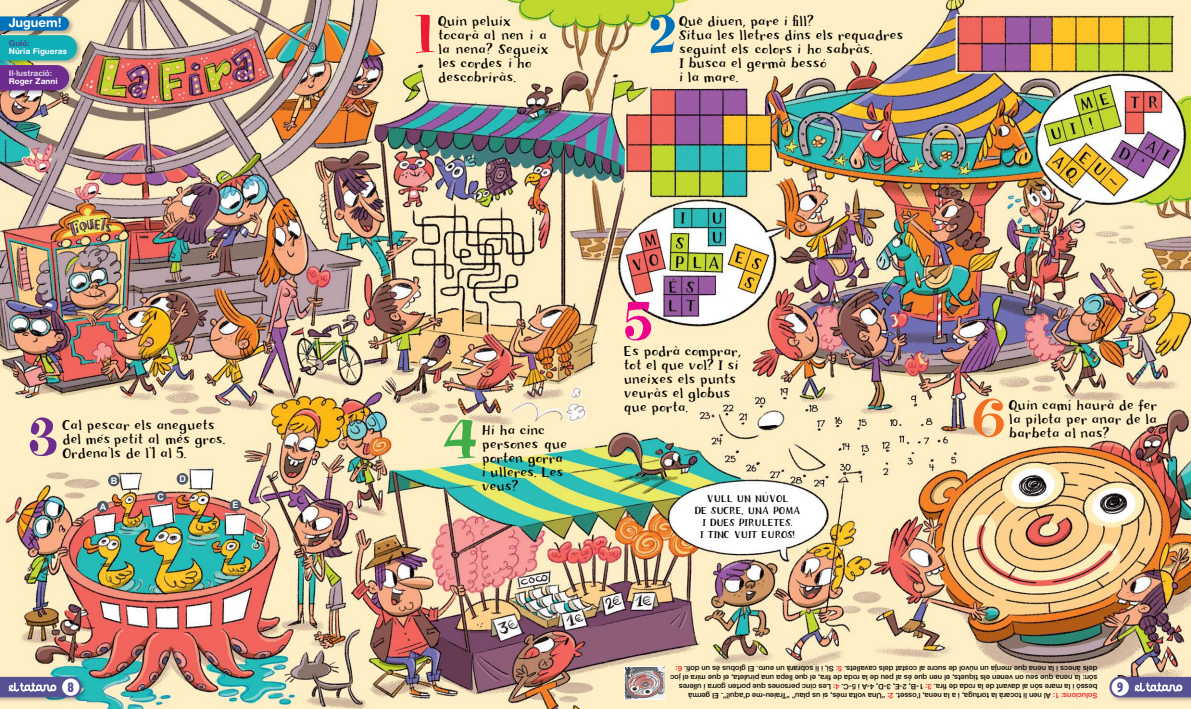
<style>
.page{position:relative;width:1191px;height:709px;background:#fff}
.page>*{position:absolute;margin:0;border:0;box-sizing:border-box;transform-origin:0 0}
.t1{font:58px "Pixie Font";color:#ec008c}
.t2{font:58px "Pixie Font";color:#ed1b2f}
.t3{font:58px "Pixie Font";color:#6e2c8f}
.t4{font:58px "Pixie Font";color:#0072bc}
.t5{font:58px "Pixie Font";color:#41ad49}
.t6{font:58px "Pixie Font";color:#f36f21}
.t7{font:14px/14px "Ginasanserif";color:#000}
.t8{font:700 12.5px "Helvetica Rounded";color:#fff}
.t9{font:700 12px "Prater Sans One";color:#565192}
.t10{font:10px/12px "Ginasanserif";color:#000;text-align:center}
.t11{font:700 9px "Arial";color:#fff}
.t12{font:700 8px "Helvetica Rounded";color:#fff}
.t13{font:700 8px "Helvetica Rounded";color:#e0d7ea}
.t14{font:700 8px "Helvetica Rounded";color:#434988}
.t15{font:500 7.5px/9px "Helvetica Neue";color:#000}
.s1{color:#ed1d24}
</style>
<div class="page">
<img style="left:0;top:0;width:1191px;height:709px">
<img style="left:1108px;top:675px;width:83px;height:27px">
<svg style="left:1109px;top:677px;width:82px;height:20px"></svg>
<div style="left:1111px;top:678px;width:17px;height:17px;background:#fff;border-radius:50%"></div>
<img style="left:1134px;top:682px;width:48px;height:9px">
<img style="left:0;top:675px;width:86px;height:27px">
<svg style="left:0;top:677px;width:81px;height:20px"></svg>
<div style="left:62px;top:678px;width:17px;height:17px;background:#fff;border-radius:50%"></div>
<img style="left:8px;top:682px;width:49px;height:9px">
<img style="left:0;top:15px;width:74px;height:1px">
<img style="left:77px;top:34px;width:5px;height:32px">
<img style="left:0;top:90px;width:74px;height:6px">
<svg style="left:0;top:16px;width:77px;height:74px;background:#4f81a6"></svg>
<div style="left:108px;top:475px;width:12px;height:11px;background:#4e5563;border-radius:50%"></div>
<div style="left:177px;top:473px;width:11px;height:11px;background:#4e5563;border-radius:50%"></div>
<div style="left:230px;top:499px;width:11px;height:12px;background:#4e5563;border-radius:50%"></div>
<div style="left:97px;top:501px;width:12px;height:11px;background:#4e5563;border-radius:50%"></div>
<div style="left:155px;top:491px;width:11px;height:11px;background:#4e5563;border-radius:50%"></div>
<svg style="left:624px;top:666px;width:40px;height:33px"></svg>
<h3 class="t8" style="left:9px;top:15px;width:55px">Juguem!</h3>
<p class="t14" style="left:9px;top:38px;width:22px">Guió:</p>
<p class="t12" style="left:9px;top:47px;width:60px">Núria Figueras</p>
<p class="t13" style="left:9px;top:68px;width:45px">Il·lustració:</p>
<p class="t12" style="left:9px;top:77px;width:50px">Roger Zanni</p>
<h1 class="t2" style="left:413px;top:11px;width:24px">1</h1>
<h2 class="t7" style="left:438px;top:14px;width:112px">Quin peluix tocarà al nen i a la nena? Segueix les cordes i ho descobriràs.</h2>
<h1 class="t4" style="left:649px;top:11px;width:28px">2</h1>
<h2 class="t7" style="left:679px;top:14px;width:226px">Qué diuen, pare i fill?<br>Situa les lletres dins els requadres seguint els colors i ho sabràs.<br>I busca el germà besso<br>i la mare.</h2>
<h1 class="t3" style="left:28px;top:414px;width:31px">3</h1>
<h1 class="t5" style="left:442px;top:416px;width:37px">4</h1>
<h2 class="t7" style="left:62px;top:417px;width:164px">Cal pescar els aneguets del mes petit al mes gros.<br>Ordena’ls de l’1 al 5.</h2>
<h2 class="t7" style="left:482px;top:423px;width:87px">Hi ha cinc persones que porten gorra i ulleres. Les veus?</h2>
<p class="t11" style="left:111px;top:474px;width:8px">B</p>
<p class="t11" style="left:179px;top:473px;width:8px">D</p>
<p class="t11" style="left:157px;top:491px;width:8px">C</p>
<p class="t11" style="left:100px;top:500px;width:8px">A</p>
<p class="t11" style="left:232px;top:499px;width:8px">E</p>
<h1 class="t1" style="left:624px;top:298px;width:30px">5</h1>
<h2 class="t7" style="left:624px;top:343px;width:118px">Es podrà comprar, tot el que vol? I si uneixes els punts veuràs el globus que porta.</h2>
<h3 class="t10" style="left:695px;top:492px;width:107px">VULL UN NÚVOL<br>DE SUCRE, UNA POMA<br>I DUES PIRULETES.<br>I TINC VUIT EUROS!</h3>
<h1 class="t6" style="left:972px;top:395px;width:35px">6</h1>
<h2 class="t7" style="left:1009px;top:397px;width:150px;text-align:justify">Quin camí haurà de fer la pilota per anar de la barbeta al nas?</h2>
<p class="t15" style="left:1097px;top:700px;width:429px;rotate:-180deg"><span class="s1">Solucions: 1:</span> Al nen li tocarà la tortuga, i a la nena, l’osset. <span class="s1">2:</span> “Una volta més, si us plau” “Traieu-me d’aquí!”. El germà bessó i la mare són al davant de la roda de fira. <span class="s1">3:</span> 1-B, 2-E, 3-D, 4-A i 5-C. <span class="s1">4:</span> Les cinc persones que porten gorra i ulleres són: la nena que seu on venen els tiquets, el nen que és al peu de la roda de fira, el que llepa una piruleta, el que mira el joc dels ànecs i la nena que menja un núvol de sucre al costat dels cavallets. <span class="s1">5:</span> Sí, i li sobrarà un euro. El globus és un dofí. <span class="s1">6:</span></p>
<h3 class="t9" style="left:67px;top:679px;width:8px">8</h3>
<h3 class="t9" style="left:1117px;top:679px;width:8px">9</h3>
</div>
